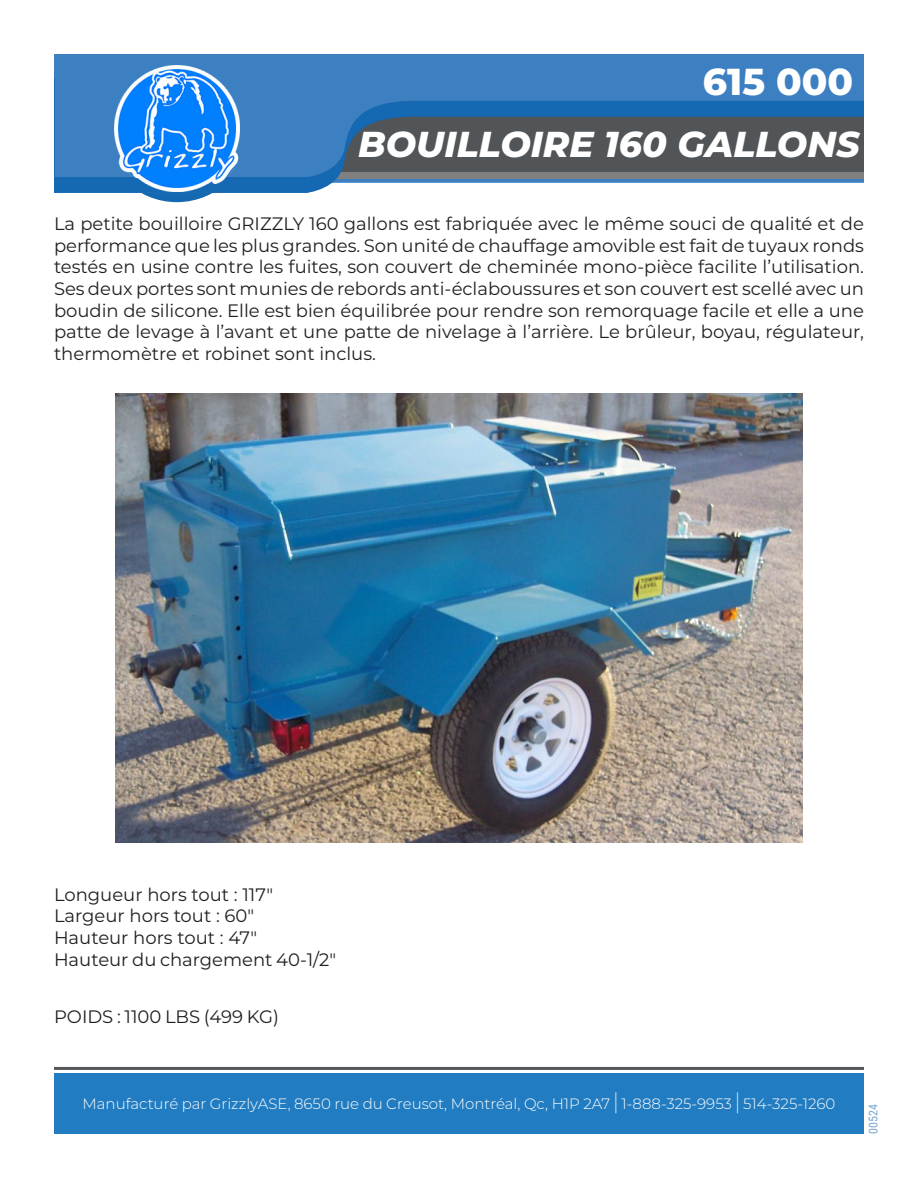
<style>
.page{position:relative;width:918px;height:1188px;background:#fff}
.page>*{position:absolute;margin:0;border:0;box-sizing:border-box;transform-origin:0 0}
.NumProduit{font:800 37.5px "Montserrat";color:#fff}
.Titre{font:italic 800 36px "Montserrat";color:#fff}
.t1{font:18px/21.6px "Montserrat";color:#231f20;text-align:justify}
.t2{font:300 15px "Montserrat";color:#fff}
.t3{font:12px "Roboto Condensed";color:#2e75bb}
.s1{font-size:22.5px}
</style>
<div class="page">
<div style="left:54px;top:1074px;width:810px;height:60px;background:#217cc1"></div>
<hr style="left:54px;top:1067px;width:810px;height:3px;background:#55595b">
<div style="left:54px;top:54px;width:810px;height:24px;background:#3d80c2"></div>
<svg style="left:54px;top:78px;width:810px;height:115px;background:#4e759b"></svg>
<img style="left:114px;top:66px;width:126px;height:125px">
<img style="left:115px;top:393px;width:688px;height:450px">
<p class="NumProduit" style="left:703px;top:54px;width:152px">615 000</p>
<p class="Titre" style="left:358px;top:118px;width:503px">BOUILLOIRE 160 GALLONS</p>
<p class="t1" style="left:54px;top:212px;width:812px">La petite bouilloire GRIZZLY 160 gallons est fabriquée avec le même souci de qualité et de performance que les plus grandes. Son unité de chauffage amovible est fait de tuyaux ronds testés en usine contre les fuites, son couvert de cheminée mono-pièce facilite l’utilisation.<br>Ses deux portes sont munies de rebords anti-éclaboussures et son couvert est scellé avec un boudin de silicone. Elle est bien équilibrée pour rendre son remorquage facile et elle a une patte de levage à l’avant et une patte de nivelage à l’arrière. Le brûleur, boyau, régulateur, thermomètre et robinet sont inclus.</p>
<p class="t1" style="left:54px;top:883px;width:221px">Longueur hors tout : 117"</p>
<p class="t1" style="left:54px;top:905px;width:202px">Largeur hors tout : 60"</p>
<p class="t1" style="left:54px;top:926px;width:205px">Hauteur hors tout : 47"</p>
<p class="t1" style="left:54px;top:948px;width:284px">Hauteur du chargement 40-1/2"</p>
<p class="t1" style="left:54px;top:1005px;width:226px">POIDS : 1100 LBS (499 KG)</p>
<p class="t2" style="left:83px;top:1093px;width:754px">Manufacturé par GrizzlyASE, 8650 rue du Creusot, Montréal, Qc, H1P 2A7 <span class="s1">|</span> 1-888-325-9953 <span class="s1">|</span> 514-325-1260</p>
<p class="t3" style="left:865px;top:1134px;width:31px;rotate:-90deg">00524</p>
</div>
